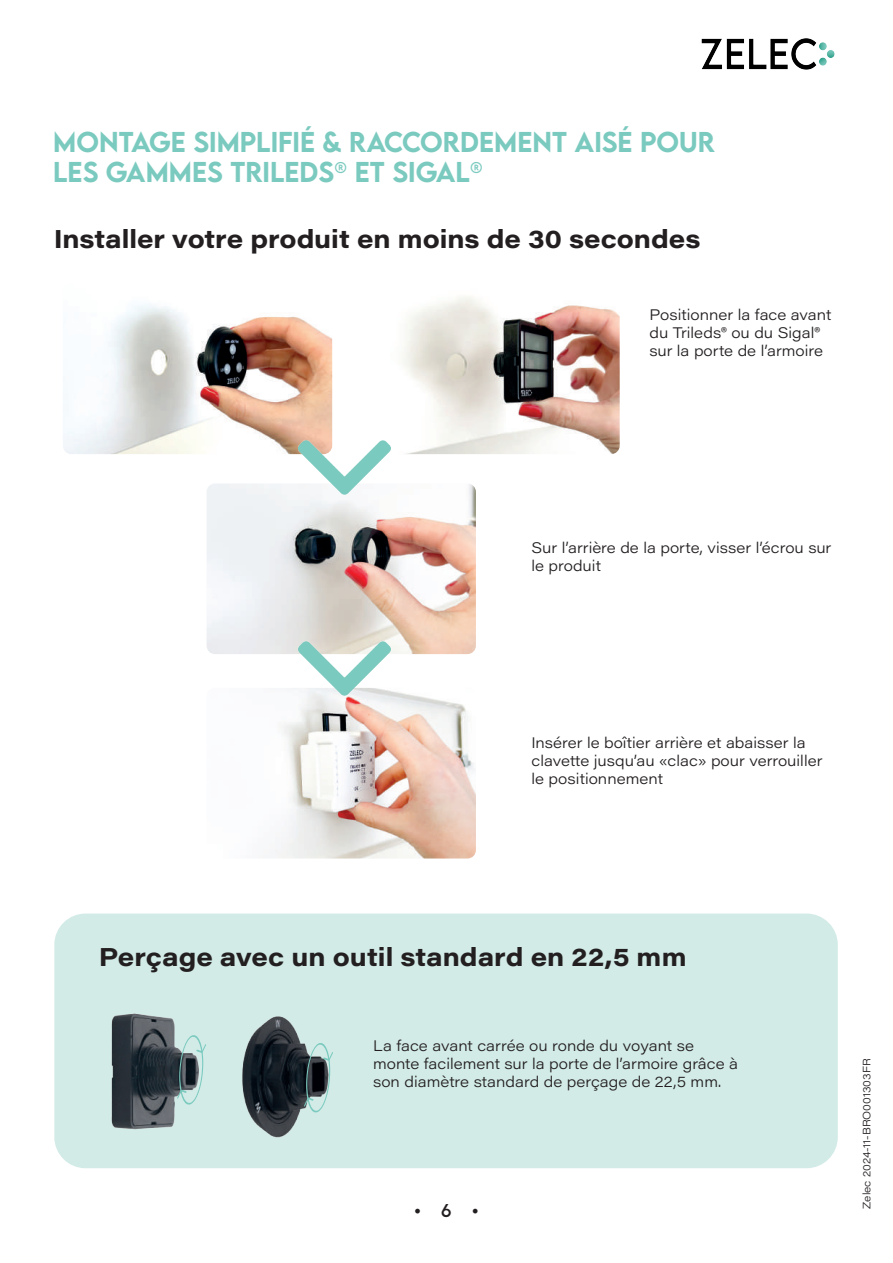
<style>
.page{position:relative;width:893px;height:1263px;background:#fff}
.page>*{position:absolute;margin:0;border:0;box-sizing:border-box;transform-origin:0 0}
.t1{font:700 25.5px "Acumin Pro Wide";color:#231f20}
.t2{font:500 25.5px/30.6px "LEMONMILK";color:#7bcabf}
.t3{font:18px "Minion Pro";color:#231f20}
.t4{font:300 15px/18px "Acumin Pro Wide";color:#231f20}
.t5{font:300 10.5px "Acumin Pro Wide";color:#231f20}
</style>
<div class="page">
<img style="left:701px;top:38px;width:134px;height:32px">
<div style="left:54px;top:913px;width:784px;height:255px;background:#d2ebe7;border-radius:31px"></div>
<img style="left:242px;top:1016px;width:60px;height:122px">
<svg style="left:302px;top:1043px;width:31px;height:70px"></svg>
<img style="left:111px;top:1013px;width:64px;height:117px">
<svg style="left:175px;top:1035px;width:31px;height:70px"></svg>
<img style="left:63px;top:304px;width:269px;height:150px">
<img style="left:402px;top:296px;width:218px;height:158px">
<img style="left:207px;top:484px;width:269px;height:170px">
<img style="left:275px;top:688px;width:201px;height:170px">
<img style="left:299px;top:421px;width:92px;height:92px">
<img style="left:299px;top:622px;width:92px;height:92px">
<h1 class="t2" style="left:53px;top:126px;width:663px">MONTAGE SIMPLIFIÉ &amp; RACCORDEMENT AISÉ POUR<br>LES GAMMES TRILEDS® ET SIGAL®</h1>
<h1 class="t1" style="left:54px;top:221px;width:648px">Installer votre produit en moins de 30 secondes</h1>
<p class="t4" style="left:649px;top:305px;width:183px">Positionner la face avant du Trileds® ou du Sigal® sur la porte de l’armoire</p>
<p class="t4" style="left:531px;top:538px;width:301px">Sur l’arrière de la porte, visser l’écrou sur le produit</p>
<p class="t4" style="left:531px;top:733px;width:292px">Insérer le boîtier arrière et abaisser la clavette jusqu’au «clac» pour verrouiller le positionnement</p>
<h1 class="t1" style="left:99px;top:938px;width:589px">Perçage avec un outil standard en 22,5 mm</h1>
<p class="t4" style="left:373px;top:1035px;width:366px">La face avant carrée ou ronde du voyant se monte facilement sur la porte de l’armoire grâce à son diamètre standard de perçage de 22,5 mm.</p>
<p class="t3" style="left:414px;top:1197px;width:66px">•<sub>6</sub>•</p>
<p class="t5" style="left:859px;top:1209px;width:152px;rotate:-90deg">Zelec 2024-11-BRO001303FR</p>
</div>
